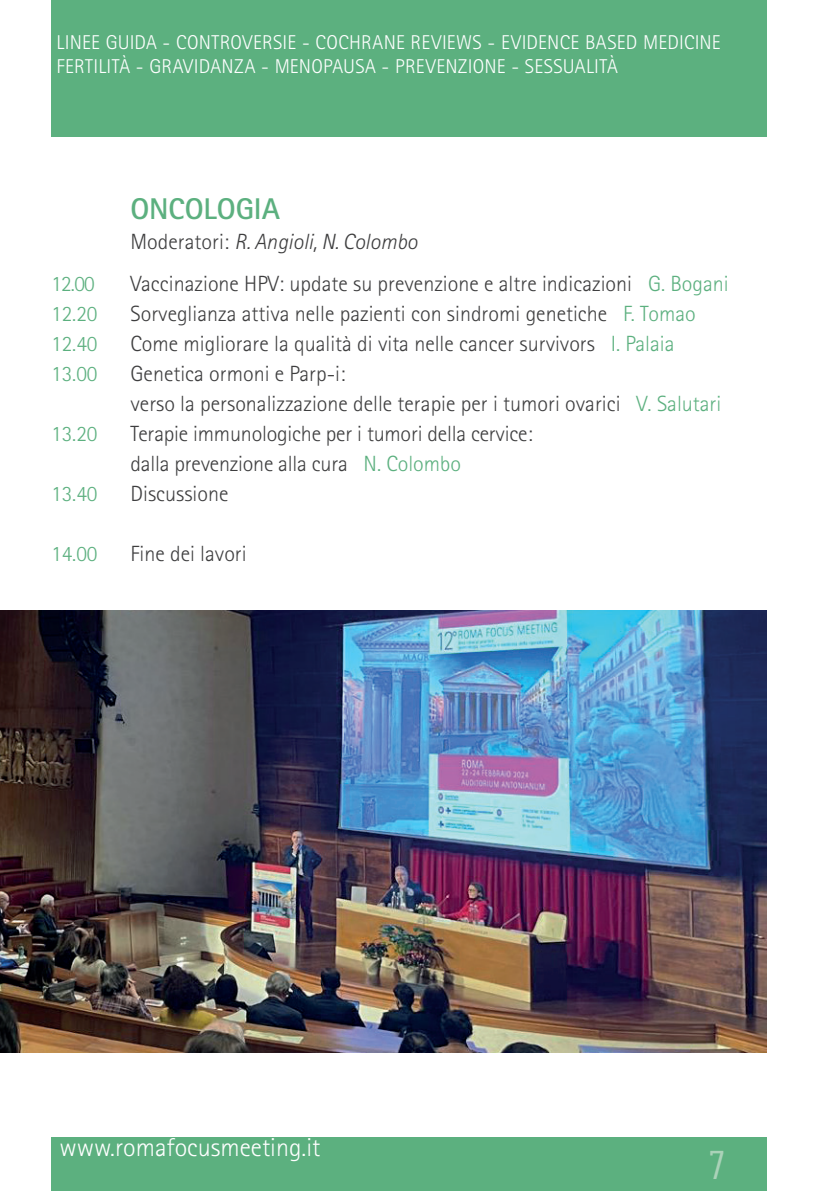
<style>
.page{position:relative;width:840px;height:1191px;background:#fff}
.page>*{position:absolute;margin:0;border:0;box-sizing:border-box;transform-origin:0 0}
.t1{font:40px "Barlow Condensed";color:#aad2b8}
.t2{font:700 30px "Rotis Sans Serif Std";letter-spacing:-.005em;color:#5cb07f}
.t3{font:300 26px "Rotis Sans Serif Std";color:#fff}
.t4{font:300 22px/30px "Rotis Sans Serif Std";color:#3e3e3f}
.t5{font:300 22px "Rotis Sans Serif Std";color:#5cb07f}
.t6{font:italic 300 22px "Rotis Sans Serif Std";color:#3e3e3f}
.t7{font:300 20px/24px "Rotis Sans Serif Std";letter-spacing:.01em;color:#fff}
.s1{font-style:normal}
.s2{color:#5cb07f}
</style>
<div class="page">
<div style="left:51px;top:1137px;width:714px;height:54px;background:#5cb07f"></div>
<div style="left:51px;top:0;width:714px;height:136px;background:#5cb07f"></div>
<img style="left:0;top:610px;width:765px;height:442px">
<p class="t7" style="left:57px;top:31px;width:665px">LINEE GUIDA - CONTROVERSIE - COCHRANE REVIEWS - EVIDENCE BASED MEDICINE<br>FERTILITÀ - GRAVIDANZA - MENOPAUSA - PREVENZIONE - SESSUALITÀ</p>
<h2 class="t2" style="left:130px;top:190px;width:151px">ONCOLOGIA</h2>
<p class="t6" style="left:130px;top:229px;width:288px"><span class="s1">Moderatori:</span> R. Angioli, N. Colombo</p>
<p class="t5" style="left:51px;top:270px;width:45px">12.00</p>
<p class="t4" style="left:130px;top:268px;width:599px">Vaccinazione HPV: update su prevenzione e altre indicazioni <span class="s2">G. Bogani</span></p>
<p class="t5" style="left:51px;top:300px;width:48px">12.20</p>
<p class="t4" style="left:130px;top:298px;width:566px">Sorveglianza attiva nelle pazienti con sindromi genetiche <span class="s2">F. Tomao</span></p>
<p class="t5" style="left:51px;top:330px;width:48px">12.40</p>
<p class="t4" style="left:130px;top:328px;width:545px">Come migliorare la qualità di vita nelle cancer survivors <span class="s2">I. Palaia</span></p>
<p class="t5" style="left:51px;top:360px;width:48px">13.00</p>
<p class="t4" style="left:130px;top:358px;width:592px">Genetica ormoni e Parp-i:<br>verso la personalizzazione delle terapie per i tumori ovarici <span class="s2">V. Salutari</span></p>
<p class="t5" style="left:51px;top:420px;width:48px">13.20</p>
<p class="t4" style="left:130px;top:418px;width:403px">Terapie immunologiche per i tumori della cervice: dalla prevenzione alla cura <span class="s2">N. Colombo</span></p>
<p class="t5" style="left:51px;top:480px;width:48px">13.40</p>
<p class="t4" style="left:130px;top:478px;width:99px">Discussione</p>
<p class="t5" style="left:51px;top:540px;width:48px">14.00</p>
<p class="t4" style="left:130px;top:538px;width:118px">Fine dei lavori</p>
<p class="t3" style="left:60px;top:1132px;width:262px">www.romafocusmeeting.it</p>
<h1 class="t1" style="left:709px;top:1139px;width:16px">7</h1>
</div>
